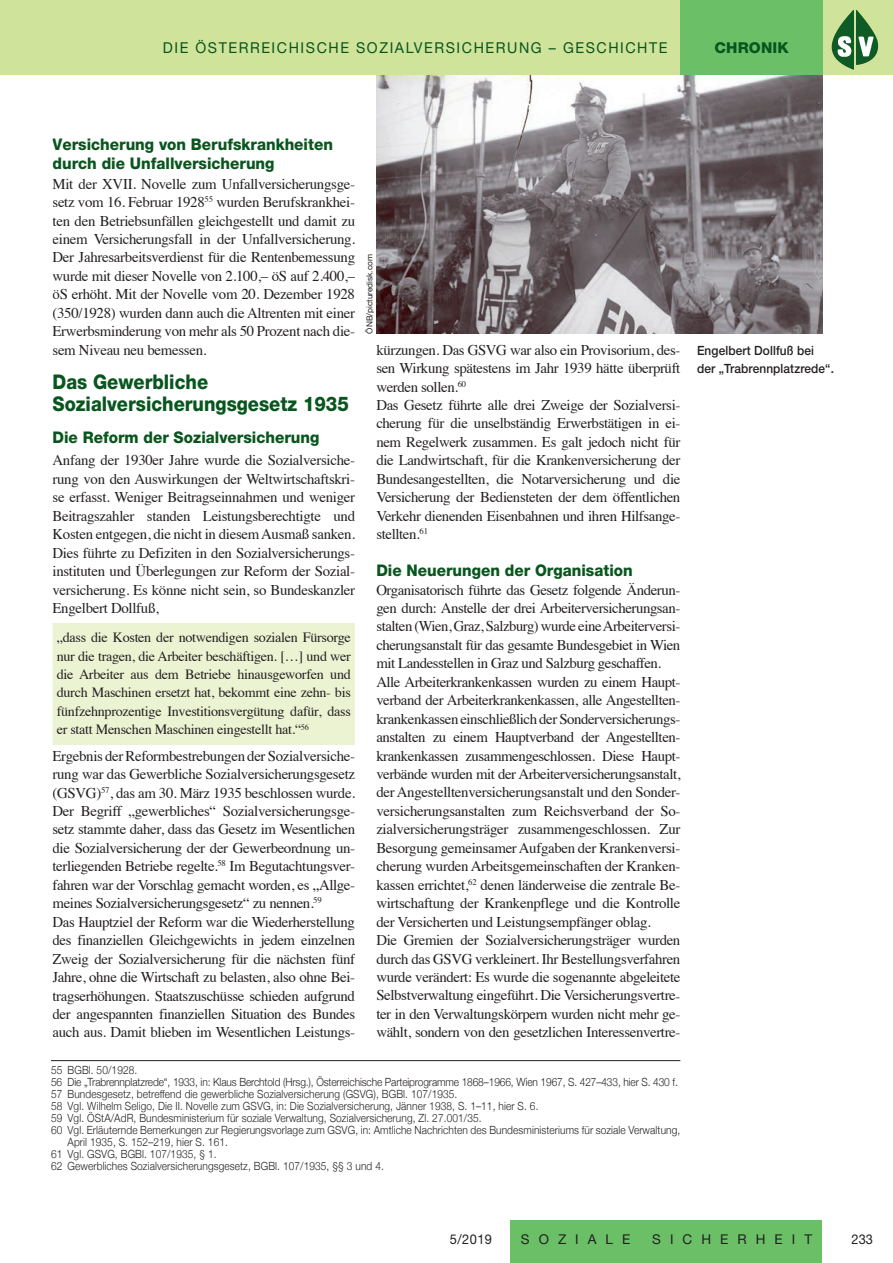
<style>
.page{position:relative;width:893px;height:1263px;background:#fff}
.page>*{position:absolute;margin:0;border:0;box-sizing:border-box;transform-origin:0 0}
.t1{font:800 20.25px/21.8px "Helvetica Neue";color:#08551e;scale:.9 1}
.t2{font:800 16.05px/19.5px "Helvetica Neue";color:#08551e;scale:.95 1}
.t3{font:15px "Helvetica Neue LT Std";letter-spacing:.11em;color:#08551e;scale:.95 1}
.t4{font:800 15px "Helvetica Neue LT Std";letter-spacing:.01em;color:#08551e}
.t5{font:14.85px/18.5px "Times";letter-spacing:-.025em;color:#231f20}
.t6{font:14.1px/18.5px "Times";letter-spacing:-.02em;color:#231f20;text-align:justify}
.t7{font:13.5px "Helvetica Neue LT Std";letter-spacing:.67em;color:#231f20}
.t8{font:13.5px "Helvetica Neue LT Std";letter-spacing:.67em;color:#231f20;scale:.95 1}
.t9{font:500 12.75px/18.5px "Helvetica Neue";letter-spacing:.01em;color:#231f20;scale:.93 1}
.t10{font:300 11.25px "Helvetica Neue";letter-spacing:.01em;color:#231f20;scale:.9 1}
.t11{font:300 11.25px "Helvetica Neue";letter-spacing:-.01em;color:#231f20;scale:.9 1}
.t12{font:8.25px "Helvetica Neue LT Std";color:#231f20}
</style>
<div class="page">
<div style="left:510px;top:1220px;width:312px;height:43px;background:#6bc067"></div>
<img style="left:376px;top:74px;width:447px;height:260px">
<div style="left:0;top:0;width:893px;height:74px;background:#d0e39a"></div>
<div style="left:53px;top:623px;width:302px;height:122px;background:#ecf3d2"></div>
<hr style="left:51px;top:1060px;width:629px;height:1px;background:#231f20">
<div style="left:680px;top:0;width:143px;height:74px;background:#6bc067"></div>
<img style="left:856px;top:10px;width:22px;height:55px">
<p class="t3" style="left:163px;top:39px;width:533px">DIE ÖSTERREICHISCHE SOZIALVERSICHERUNG – GESCHICHTE</p>
<p class="t4" style="left:714px;top:39px;width:76px">CHRONIK</p>
<p class="t2" style="left:53px;top:134px;width:297px">Versicherung von Berufskrankheiten durch die Unfallversicherung</p>
<p class="t5" style="left:53px;top:173px;width:304px;text-align:justify">Mit der XVII. Novelle zum Unfallversicherungsge&shy;setz vom 16. Februar 1928<sup>55</sup> wurden Berufskrankhei&shy;ten den Betriebsunfällen gleichgestellt und damit zu einem Versicherungsfall in der Unfallversicherung.<br>Der Jahresarbeitsverdienst für die Rentenbemessung wurde mit dieser Novelle von 2.100,– öS auf 2.400,– öS erhöht. Mit der Novelle vom 20. Dezember 1928 (350/1928) wurden dann auch die Altrenten mit einer Erwerbsminderung von mehr als 50 Prozent nach die&shy;sem Niveau neu bemessen.</p>
<h1 class="t1" style="left:53px;top:371px;width:331px">Das Gewerbliche<br>Sozialversicherungsgesetz 1935</h1>
<p class="t2" style="left:53px;top:428px;width:282px">Die Reform der Sozialversicherung</p>
<p class="t5" style="left:53px;top:450px;width:304px;text-align:justify">Anfang der 1930er Jahre wurde die Sozialversiche&shy;rung von den Auswirkungen der Weltwirtschaftskri&shy;se erfasst. Weniger Beitragseinnahmen und weniger Beitragszahler standen Leistungsberechtigte und Kosten entgegen, die nicht in diesem Ausmaß sanken.<br>Dies führte zu Defiziten in den Sozialversicherungs&shy;instituten und Überlegungen zur Reform der Sozial&shy;versicherung. Es könne nicht sein, so Bundeskanzler Engelbert Dollfuß,</p>
<p class="t6" style="left:57px;top:627px;width:296px">„dass die Kosten der notwendigen sozialen Fürsorge nur die tragen, die Arbeiter beschäftigen. […] und wer die Arbeiter aus dem Betriebe hinausgeworfen und durch Maschinen ersetzt hat, bekommt eine zehn- bis fünfzehnprozentige Investitionsvergütung dafür, dass er statt Menschen Maschinen eingestellt hat.“<sup>56</sup></p>
<p class="t5" style="left:53px;top:745px;width:304px">Ergebnis der Reformbestrebungen der Sozialversiche&shy;rung war das Gewerbliche Sozialversicherungsgesetz (GSVG)<sup>57</sup>, das am 30. März 1935 beschlossen wurde.<br>Der Begriff „gewerbliches“ Sozialversicherungsge&shy;setz stammte daher, dass das Gesetz im Wesentlichen die Sozialversicherung der der Gewerbeordnung un&shy;terliegenden Betriebe regelte.<sup>58</sup> Im Begutachtungsver&shy;fahren war der Vorschlag gemacht worden, es „Allge&shy;meines Sozialversicherungsgesetz“ zu nennen.<sup>59<br></sup>Das Hauptziel der Reform war die Wiederherstellung des finanziellen Gleichgewichts in jedem einzelnen Zweig der Sozialversicherung für die nächsten fünf Jahre, ohne die Wirtschaft zu belasten, also ohne Bei&shy;tragserhöhungen. Staatszuschüsse schieden aufgrund der angespannten finanziellen Situation des Bundes auch aus. Damit blieben im Wesentlichen Leistungs-</p>
<p class="t12" style="left:365px;top:334px;width:81px;rotate:-90deg">ÖNB/picturedisk.com</p>
<p class="t5" style="left:376px;top:339px;width:306px">kürzungen. Das GSVG war also ein Provisorium, des&shy;sen Wirkung spätestens im Jahr 1939 hätte überprüft werden sollen.<sup>60<br></sup>Das Gesetz führte alle drei Zweige der Sozialversi&shy;cherung für die unselbständig Erwerbstätigen in ei&shy;nem Regelwerk zusammen. Es galt jedoch nicht für die Landwirtschaft, für die Krankenversicherung der Bundesangestellten, die Notarversicherung und die Versicherung der Bediensteten der dem öffentlichen Verkehr dienenden Eisenbahnen und ihren Hilfsange&shy;stellten.<sup>61</sup></p>
<p class="t2" style="left:376px;top:560px;width:271px">Die Neuerungen der Organisation</p>
<p class="t5" style="left:376px;top:579px;width:306px">Organisatorisch führte das Gesetz folgende Änderun&shy;gen durch: Anstelle der drei Arbeiterversicherungsan&shy;stalten (Wien, Graz, Salzburg) wurde eine Arbeiterversi&shy;cherungsanstalt für das gesamte Bundesgebiet in Wien mit Landesstellen in Graz und Salzburg geschaffen.<br>Alle Arbeiterkrankenkassen wurden zu einem Haupt&shy;verband der Arbeiterkrankenkassen, alle Angestellten&shy;krankenkassen einschließlich der Sonderversicherungs&shy;anstalten zu einem Hauptverband der Angestellten&shy;krankenkassen zusammengeschlossen. Diese Haupt&shy;verbände wurden mit der Arbeiterversicherungsanstalt, der Angestelltenversicherungsanstalt und den Sonder&shy;versicherungsanstalten zum Reichsverband der So&shy;zialversicherungsträger zusammengeschlossen. Zur Besorgung gemeinsamer Aufgaben der Krankenversi&shy;cherung wurden Arbeitsgemeinschaften der Kranken&shy;kassen errichtet,<sup>62</sup> denen länderweise die zentrale Be&shy;wirtschaftung der Krankenpflege und die Kontrolle der Versicherten und Leistungsempfänger oblag.<br>Die Gremien der Sozialversicherungsträger wurden durch das GSVG verkleinert. Ihr Bestellungsverfahren wurde verändert: Es wurde die sogenannte abgeleitete Selbstverwaltung eingeführt. Die Versicherungsvertre&shy;ter in den Verwaltungskörpern wurden nicht mehr ge&shy;wählt, sondern von den gesetzlichen Interessenvertre-</p>
<p class="t10" style="left:51px;top:1061px;width:97px">55 BGBl. 50/1928.</p>
<p class="t11" style="left:51px;top:1073px;width:698px">56 Die „Trabrennplatzrede“, 1933, in: Klaus Berchtold (Hrsg.), Österreichische Parteiprogramme 1868–1966, Wien 1967, S. 427–433, hier S. 430 f.</p>
<p class="t10" style="left:51px;top:1085px;width:453px">57 Bundesgesetz, betreffend die gewerbliche Sozialversicherung (GSVG), BGBl. 107/1935.</p>
<p class="t10" style="left:51px;top:1097px;width:543px">58 Vgl. Wilhelm Seligo, Die II. Novelle zum GSVG, in: Die Sozialversicherung, Jänner 1938, S. 1–11, hier S. 6.</p>
<p class="t10" style="left:51px;top:1109px;width:480px">59 Vgl. ÖStA/AdR, Bundesministerium für soziale Verwaltung, Sozialversicherung, Zl. 27.001/35.</p>
<p class="t10" style="left:51px;top:1121px;width:701px">60 Vgl. Erläuternde Bemerkungen zur Regierungsvorlage zum GSVG, in: Amtliche Nachrichten des Bundesministeriums für soziale Verwaltung,</p>
<p class="t10" style="left:68px;top:1133px;width:180px">April 1935, S. 152–219, hier S. 161.</p>
<p class="t10" style="left:51px;top:1145px;width:185px">61 Vgl. GSVG, BGBl. 107/1935, § 1.</p>
<p class="t10" style="left:51px;top:1157px;width:371px">62 Gewerbliches Sozialversicherungsgesetz, BGBl. 107/1935, §§ 3 und 4.</p>
<p class="t9" style="left:697px;top:341px;width:149px">Engelbert Dollfuß bei der „Trabrennplatzrede“.</p>
<p class="t8" style="left:450px;top:1231px;width:46px">5/2019</p>
<p class="t7" style="left:521px;top:1231px;width:111px">SOZIALE</p>
<p class="t7" style="left:652px;top:1231px;width:161px">SICHERHEIT</p>
<p class="t8" style="left:852px;top:1231px;width:24px">233</p>
</div>
